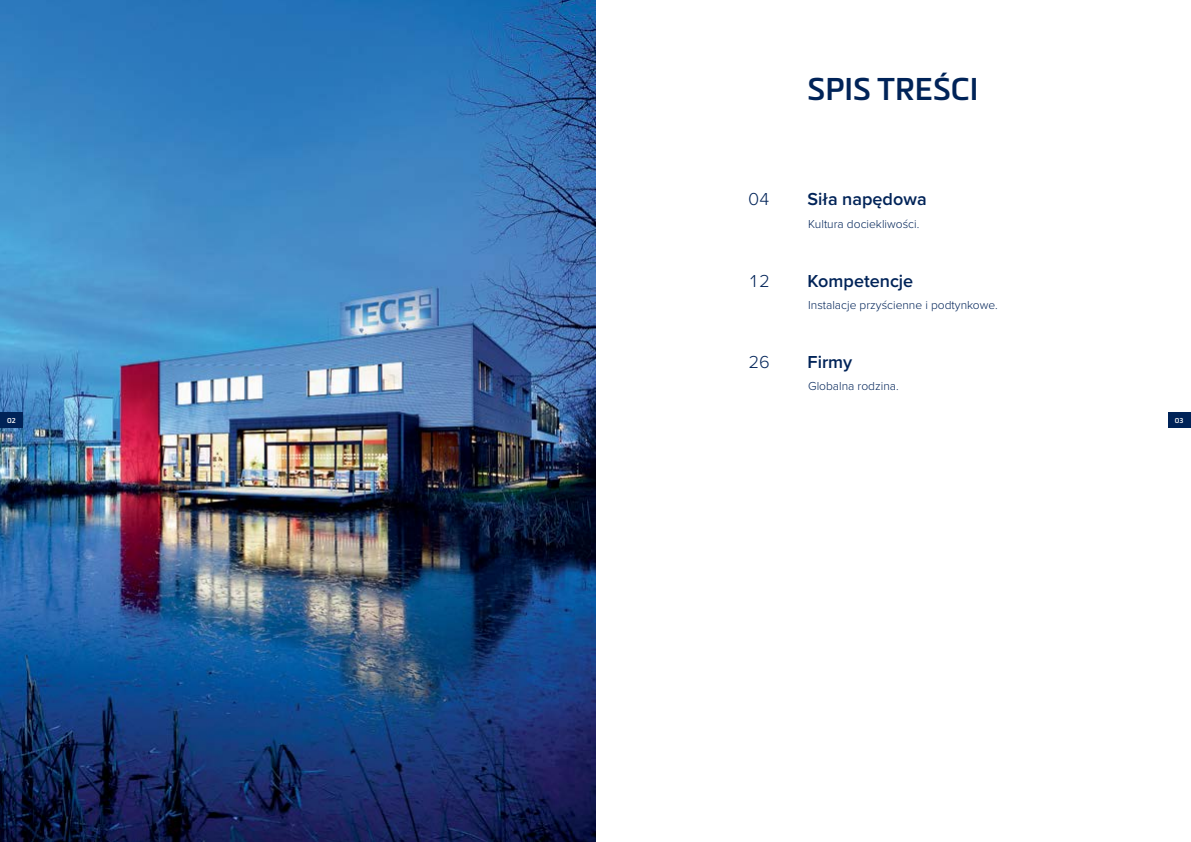
<style>
.page{position:relative;width:1191px;height:842px;background:#fff}
.page>*{position:absolute;margin:0;border:0;box-sizing:border-box;transform-origin:0 0}
.t1{font:600 31px "Metronic Pro";color:#002358}
.t2{font:600 18px "Proxima Nova";color:#002358}
.t3{font:300 18px "Proxima Nova";color:#002358}
.t4{font:300 12px "Proxima Nova";color:#002358}
.t5{font:600 7px "Metronic Pro";color:#fff}
</style>
<div class="page">
<img style="left:0;top:0;width:595px;height:842px">
<div style="left:1168px;top:412px;width:23px;height:16px;background:#002358"></div>
<div style="left:0;top:412px;width:23px;height:16px;background:#002358"></div>
<h1 class="t1" style="left:807px;top:70px;width:172px">SPIS TREŚCI</h1>
<h2 class="t3" style="left:748px;top:186px;width:23px">04</h2>
<h2 class="t2" style="left:807px;top:186px;width:120px">Siła napędowa</h2>
<p class="t4" style="left:808px;top:215px;width:113px">Kultura dociekliwości.</p>
<h2 class="t3" style="left:748px;top:267px;width:23px">12</h2>
<h2 class="t2" style="left:807px;top:267px;width:107px">Kompetencje</h2>
<p class="t4" style="left:808px;top:296px;width:191px">Instalacje przyścienne i podtynkowe.</p>
<h2 class="t3" style="left:748px;top:348px;width:23px">26</h2>
<h2 class="t2" style="left:807px;top:348px;width:46px">Firmy</h2>
<p class="t4" style="left:808px;top:377px;width:92px">Globalna rodzina.</p>
<p class="t5" style="left:7px;top:416px;width:10px">02</p>
<p class="t5" style="left:1174px;top:416px;width:10px">03</p>
</div>
